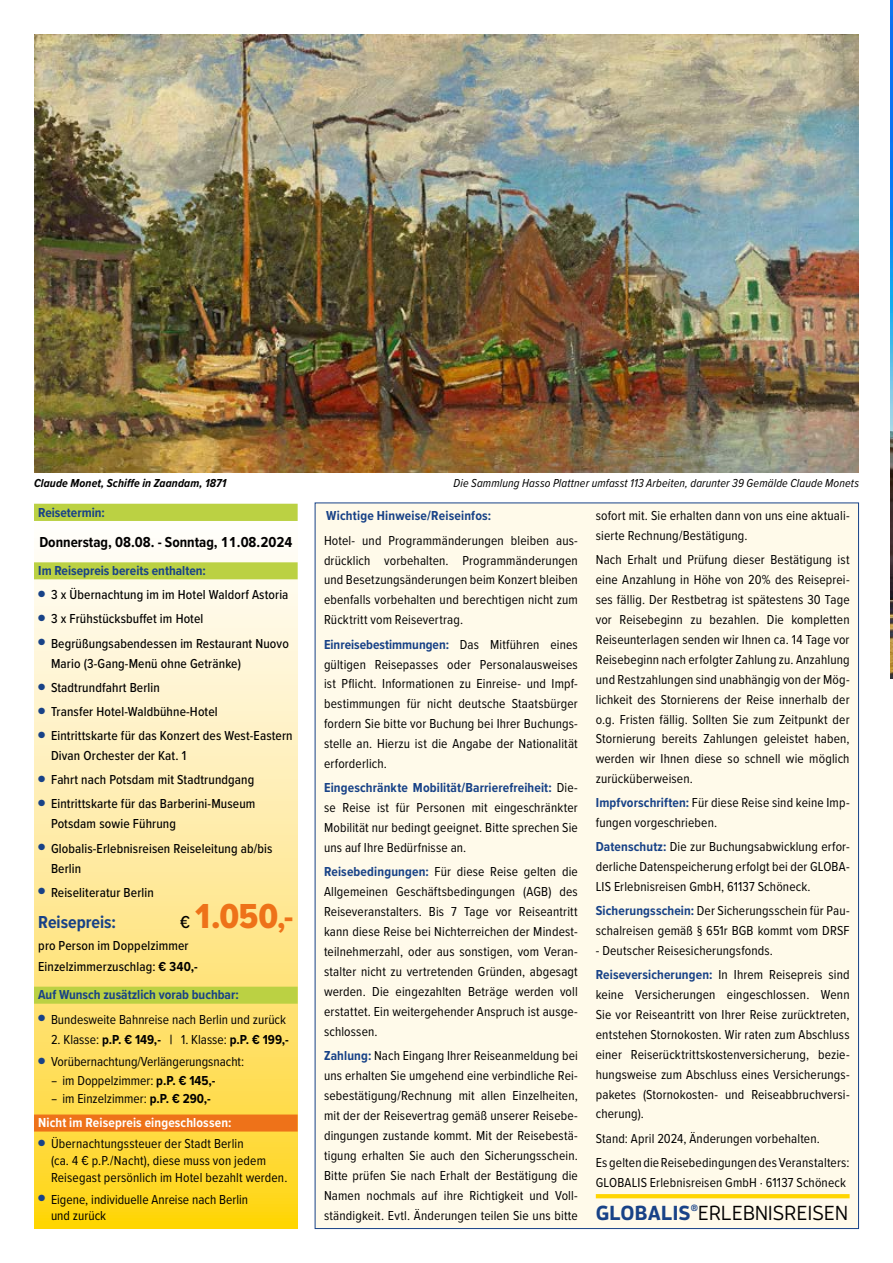
<style>
.page{position:relative;width:893px;height:1263px;background:#fff}
.page>*{position:absolute;margin:0;border:0;box-sizing:border-box;transform-origin:0 0}
.t1{font:36px "Proxima Nova Cond Extrabld";color:#ee7219}
.t2{font:500 20.25px "Enzo OT";letter-spacing:.015em;color:#000}
.t3{font:700 18px "Proxima Nova Cond";color:#184287}
.t4{font:700 15px "Proxima Nova Cond";color:#000}
.t5{font:13.5px/20px "Proxima Nova Cond";letter-spacing:.01em;color:#000;text-align:justify}
.t6{font:500 13.5px/20px "Proxima Nova Cond";letter-spacing:.01em;color:#000}
.t7{font:700 13.5px "Proxima Nova Cond";color:#184287}
.t8{font:700 13.5px/24.2px "Proxima Nova Cond";letter-spacing:.01em;color:#fff;text-align:center}
.t9{font:700 13.5px "Proxima Nova Cond";color:#000}
.t10{font:13.5px "Proxima Nova Cond";letter-spacing:.01em;color:#000;scale:1.75 1}
.t11{font:italic 12px "Proxima Nova Cond";letter-spacing:.015em;color:#000}
.t12{font:italic 700 12px "Proxima Nova Cond";letter-spacing:.01em;color:#000}
.t13{font:700 9px "Enzo OT";color:#184287}
.s1{font-family:"Proxima Nova Cond";font-weight:500;font-size:18px;color:#000}
.s2{font-family:"Proxima Nova Cond";font-weight:700}
.s3{font-weight:700}
.s4{font-weight:400}
.s5{font-weight:600}
.s6{font-weight:400;color:#000}
.s7{color:#000}
.s8{font-weight:700;color:#184287}
</style>
<div class="page">
<img style="left:891px;top:0;width:2px;height:678px">
<svg style="left:34px;top:552px;width:264px;height:677px;background:#fee891"></svg>
<div style="left:34px;top:504px;width:264px;height:17px;background:#bbd143"></div>
<div style="left:34px;top:562px;width:264px;height:17px;background:#bbd143"></div>
<div style="left:34px;top:987px;width:264px;height:17px;background:#bbd143"></div>
<div style="left:34px;top:1114px;width:264px;height:17px;background:#ee7219"></div>
<div style="left:315px;top:503px;width:543px;height:725px;background:#fffaea"></div>
<svg style="left:596px;top:1194px;width:254px;height:4px"></svg>
<img style="left:34px;top:34px;width:825px;height:438px">
<p class="t12" style="left:34px;top:474px;width:194px">Claude Monet, Schiffe in Zaandam, 1871</p>
<p class="t11" style="left:453px;top:474px;width:407px">Die Sammlung Hasso Plattner umfasst 113 Arbeiten, darunter 39 Gemälde Claude Monets</p>
<p class="t7" style="left:38px;top:502px;width:68px">Reisetermin:</p>
<p class="t4" style="left:39px;top:531px;width:254px">Donnerstag, 08.08. - Sonntag, 11.08.2024</p>
<p class="t7" style="left:38px;top:561px;width:169px">Im Reisepreis bereits enthalten:</p>
<p class="t6" style="left:38px;top:584px;width:252px"><sup>●</sup> 3 x Übernachtung im im Hotel Waldorf Astoria</p>
<p class="t6" style="left:38px;top:608px;width:167px"><sup>●</sup> 3 x Frühstücksbuffet im Hotel</p>
<p class="t6" style="left:51px;top:633px;width:239px;text-indent:-13px"><sup>●</sup> Begrüßungsabendessen im Restaurant Nuovo<br>Mario (3-Gang-Menü ohne Getränke)</p>
<p class="t6" style="left:38px;top:677px;width:123px"><sup>●</sup> Stadtrundfahrt Berlin</p>
<p class="t6" style="left:38px;top:701px;width:181px"><sup>●</sup> Transfer Hotel-Waldbühne-Hotel</p>
<p class="t6" style="left:51px;top:725px;width:243px;text-indent:-13px"><sup>●</sup> Eintrittskarte für das Konzert des West-Eastern<br>Divan Orchester der Kat. 1</p>
<p class="t6" style="left:38px;top:769px;width:218px"><sup>●</sup> Fahrt nach Potsdam mit Stadtrundgang</p>
<p class="t6" style="left:51px;top:793px;width:206px;text-indent:-13px"><sup>●</sup> Eintrittskarte für das Barberini-Museum<br>Potsdam sowie Führung</p>
<p class="t6" style="left:51px;top:838px;width:223px;text-indent:-13px"><sup>●</sup> Globalis-Erlebnisreisen Reiseleitung ab/bis<br>Berlin</p>
<p class="t6" style="left:38px;top:882px;width:117px"><sup>●</sup> Reiseliteratur Berlin</p>
<h3 class="t3" style="left:38px;top:909px;width:79px">Reisepreis:</h3>
<h1 class="t1" style="left:180px;top:890px;width:115px"><span class="s1">€</span> 1.050<span class="s2">,-</span></h1>
<p class="t6" style="left:38px;top:934px;width:161px;line-height:21.5px">pro Person im Doppelzimmer<br>Einzelzimmerzuschlag: <span class="s3">€ 340,-</span></p>
<p class="t7" style="left:38px;top:985px;width:202px">Auf Wunsch zusätzlich vorab buchbar:</p>
<p class="t5" style="left:38px;top:1008px;width:249px"><sup>●</sup> Bundesweite Bahnreise nach Berlin und zurück</p>
<p class="t9" style="left:51px;top:1029px;width:239px"><span class="s4">2. Klasse:</span> p.P. € 149,- <span class="s5">|</span> <span class="s4">1. Klasse:</span> p.P. € 199,-</p>
<p class="t5" style="left:38px;top:1051px;width:207px"><sup>●</sup> Vorübernachtung/Verlängerungsnacht:</p>
<p class="t10" style="left:51px;top:1070px;width:96px">- im Doppelzimmer: <span class="s3">p.P. € 145,-</span></p>
<p class="t8" style="left:38px;top:1086px;width:195px"><span class="s6">- im Einzelzimmer:</span> <span class="s7">p.P. € 290,-<br></span>Nicht im Reisepreis eingeschlossen:</p>
<p class="t5" style="left:51px;top:1135px;width:238px;line-height:17px;text-align:left;text-indent:-13px"><sup>●</sup> Übernachtungssteuer der Stadt Berlin<br>(ca. 4 € p.P./Nacht), diese muss von jedem<br>Reisegast persönlich im Hotel bezahlt werden.</p>
<p class="t5" style="left:51px;top:1190px;width:199px;line-height:17px;text-indent:-13px"><sup>●</sup> Eigene, individuelle Anreise nach Berlin und zurück</p>
<p class="t7" style="left:326px;top:506px;width:167px">Wichtige Hinweise/Reiseinfos:</p>
<p class="t5" style="left:324px;top:530px;width:255px">Hotel- und Programmänderungen bleiben aus&shy;drücklich vorbehalten. Programmänderungen und Besetzungsänderungen beim Konzert bleiben ebenfalls vorbehalten und berechtigen nicht zum Rücktritt vom Reisevertrag.</p>
<p class="t5" style="left:324px;top:633px;width:255px"><span class="s8">Einreisebestimmungen:</span> Das Mitführen eines gültigen Reisepasses oder Personalausweises ist Pflicht. Informationen zu Einreise- und Impf&shy;bestimmungen für nicht deutsche Staatsbürger fordern Sie bitte vor Buchung bei Ihrer Buchungs&shy;stelle an. Hierzu ist die Angabe der Nationalität erforderlich.</p>
<p class="t5" style="left:324px;top:777px;width:255px"><span class="s8">Eingeschränkte Mobilität/Barrierefreiheit:</span> Die&shy;se Reise ist für Personen mit eingeschränkter Mobilität nur bedingt geeignet. Bitte sprechen Sie uns auf Ihre Bedürfnisse an.</p>
<p class="t5" style="left:324px;top:861px;width:255px"><span class="s8">Reisebedingungen:</span> Für diese Reise gelten die Allgemeinen Geschäftsbedingungen (AGB) des Reiseveranstalters. Bis 7 Tage vor Reiseantritt kann diese Reise bei Nichterreichen der Mindest&shy;teilnehmerzahl, oder aus sonstigen, vom Veran&shy;stalter nicht zu vertretenden Gründen, abgesagt werden. Die eingezahlten Beträge werden voll erstattet. Ein weitergehender Anspruch ist ausge&shy;schlossen.</p>
<p class="t5" style="left:324px;top:1045px;width:255px"><span class="s8">Zahlung:</span> Nach Eingang Ihrer Reiseanmeldung bei uns erhalten Sie umgehend eine verbindliche Rei&shy;sebestätigung/Rechnung mit allen Einzelheiten, mit der der Reisevertrag gemäß unserer Reisebe&shy;dingungen zustande kommt. Mit der Reisebestä&shy;tigung erhalten Sie auch den Sicherungsschein.<br>Bitte prüfen Sie nach Erhalt der Bestätigung die Namen nochmals auf ihre Richtigkeit und Voll&shy;ständigkeit. Evtl. Änderungen teilen Sie uns bitte</p>
<p class="t5" style="left:596px;top:505px;width:255px">sofort mit. Sie erhalten dann von uns eine aktuali&shy;sierte Rechnung/Bestätigung.</p>
<p class="t5" style="left:596px;top:549px;width:255px">Nach Erhalt und Prüfung dieser Bestätigung ist eine Anzahlung in Höhe von 20% des Reiseprei&shy;ses fällig. Der Restbetrag ist spätestens 30 Tage vor Reisebeginn zu bezahlen. Die kompletten Reiseunterlagen senden wir Ihnen ca. 14 Tage vor Reisebeginn nach erfolgter Zahlung zu. Anzahlung und Restzahlungen sind unabhängig von der Mög&shy;lichkeit des Stornierens der Reise innerhalb der o.g. Fristen fällig. Sollten Sie zum Zeitpunkt der Stornierung bereits Zahlungen geleistet haben, werden wir Ihnen diese so schnell wie möglich zurücküberweisen.</p>
<p class="t5" style="left:596px;top:792px;width:255px"><span class="s8">Impfvorschriften:</span> Für diese Reise sind keine Imp&shy;fungen vorgeschrieben.</p>
<p class="t5" style="left:596px;top:836px;width:255px"><span class="s8">Datenschutz:</span> Die zur Buchungsabwicklung erfor&shy;derliche Datenspeicherung erfolgt bei der GLOBA-LIS Erlebnisreisen GmbH, 61137 Schöneck.</p>
<p class="t5" style="left:596px;top:900px;width:255px"><span class="s8">Sicherungsschein:</span> Der Sicherungsschein für Pau&shy;schalreisen gemäß § 651r BGB kommt vom DRSF</p>
<p class="t5" style="left:596px;top:938px;width:255px;line-height:24.2px">- Deutscher Reisesicherungsfonds.<br><span class="s8">Reiseversicherungen:</span> In Ihrem Reisepreis sind</p>
<p class="t5" style="left:596px;top:984px;width:255px">keine Versicherungen eingeschlossen. Wenn Sie vor Reiseantritt von Ihrer Reise zurücktreten, entstehen Stornokosten. Wir raten zum Abschluss einer Reiserücktrittskostenversicherung, bezie&shy;hungsweise zum Abschluss eines Versicherungs&shy;paketes (Stornokosten- und Reiseabbruchversi&shy;cherung).</p>
<p class="t5" style="left:596px;top:1125px;width:255px;line-height:24.2px">Stand: April 2024, Änderungen vorbehalten.<br>Es gelten die Reisebedingungen des Veranstalters:</p>
<p class="t5" style="left:596px;top:1171px;width:252px">GLOBALIS Erlebnisreisen GmbH · 61137 Schöneck</p>
<h2 class="t2" style="left:596px;top:1201px;width:254px"><span class="s8">GLOBALIS</span> ERLEBNISREISEN</h2>
<p class="t13" style="left:691px;top:1202px;width:9px">®</p>
</div>
